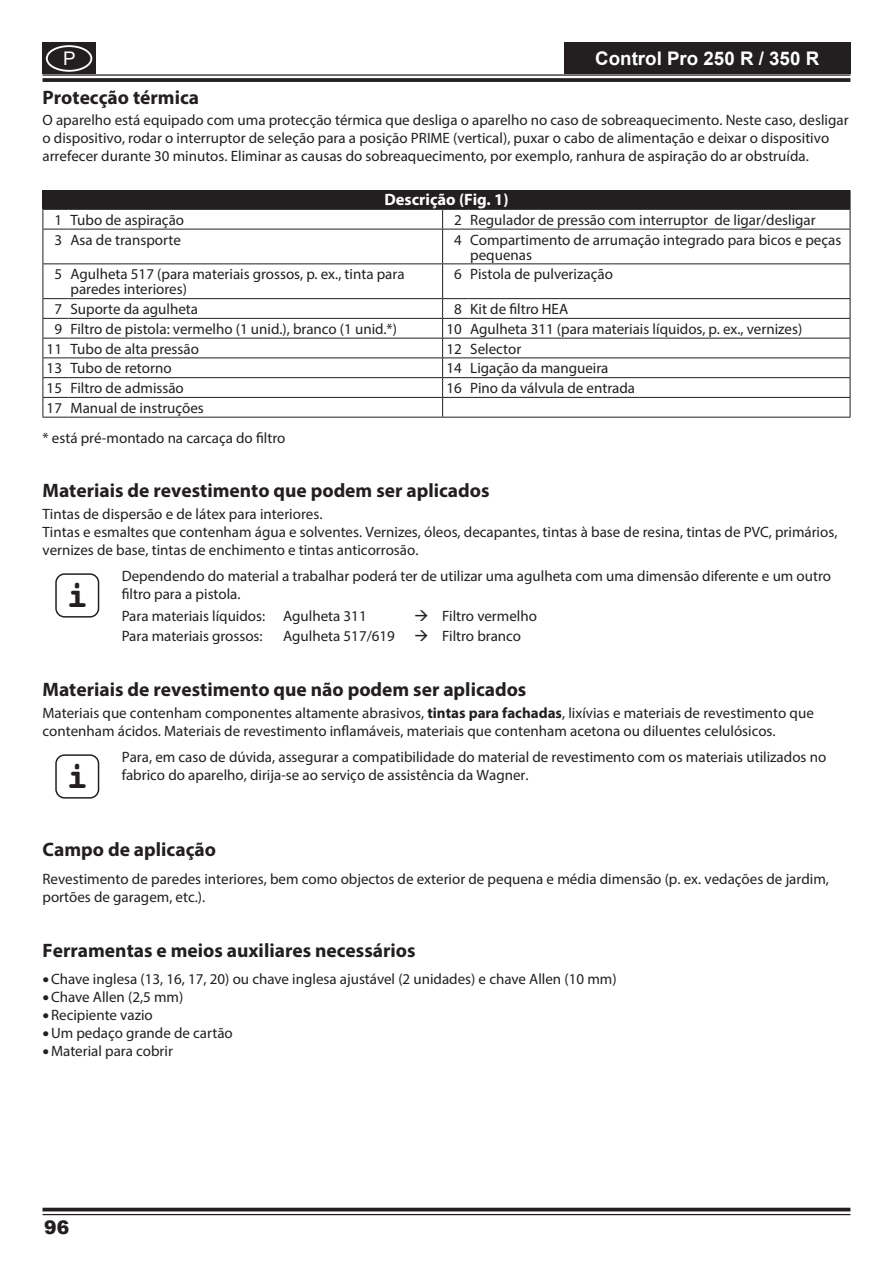
<style>
.page{position:relative;width:893px;height:1263px;background:#fff}
.page>*{position:absolute;margin:0;border:0;box-sizing:border-box;transform-origin:0 0}
.t1{font:700 36px "Courier";color:#231f20}
.t2{font:700 19.5px "Myriad Pro";color:#231f20}
.t3{font:700 18.75px "Arial";color:#fff}
.t4{font:900 18.75px "Arial";color:#231f20}
.t5{font:18.75px "Arial";color:#fff}
.t6{font:700 16.5px "Myriad Pro";color:#fff}
.t7{font:15px/18px "Myriad Pro";color:#231f20}
.s1{font-weight:700}
.s2{font-size:24px}
</style>
<div class="page">
<hr style="left:43px;top:74px;width:807px;height:2px;background:#231f20">
<svg style="left:43px;top:78px;width:807px;height:4px;background:#302c2d"></svg>
<hr style="left:43px;top:1208px;width:807px;height:3px;background:#231f20">
<hr style="left:43px;top:1214px;width:807px;height:1px;background:#231f20">
<div style="left:564px;top:43px;width:286px;height:31px;background:#231f20"></div>
<div style="left:43px;top:43px;width:53px;height:31px;background:#231f20"></div>
<div style="left:46px;top:45px;width:46px;height:27px;border:2px solid #fff;border-radius:50%"></div>
<div style="left:43px;top:191px;width:807px;height:18px;background:#231f20"></div>
<hr style="left:68px;top:190px;width:375px;height:1px;background:#231f20">
<svg style="left:443px;top:190px;width:25px;height:1px"></svg>
<hr style="left:468px;top:190px;width:382px;height:1px;background:#231f20">
<hr style="left:68px;top:209px;width:375px;height:1px;background:#231f20">
<hr style="left:468px;top:209px;width:382px;height:1px;background:#231f20">
<svg style="left:850px;top:191px;width:1px;height:38px"></svg>
<svg style="left:43px;top:190px;width:25px;height:40px"></svg>
<hr style="left:43px;top:229px;width:1px;height:34px;background:#231f20">
<hr style="left:68px;top:229px;width:375px;height:1px;background:#231f20">
<svg style="left:442px;top:209px;width:26px;height:21px"></svg>
<hr style="left:442px;top:229px;width:1px;height:34px;background:#231f20">
<hr style="left:468px;top:229px;width:382px;height:1px;background:#231f20">
<hr style="left:850px;top:229px;width:1px;height:34px;background:#231f20">
<svg style="left:43px;top:263px;width:25px;height:1px"></svg>
<hr style="left:43px;top:264px;width:1px;height:34px;background:#231f20">
<hr style="left:68px;top:263px;width:375px;height:1px;background:#231f20">
<svg style="left:443px;top:263px;width:25px;height:1px"></svg>
<hr style="left:442px;top:264px;width:1px;height:34px;background:#231f20">
<hr style="left:468px;top:263px;width:382px;height:1px;background:#231f20">
<hr style="left:850px;top:264px;width:1px;height:34px;background:#231f20">
<hr style="left:468px;top:298px;width:382px;height:1px;background:#231f20">
<hr style="left:468px;top:318px;width:382px;height:1px;background:#231f20">
<hr style="left:468px;top:338px;width:382px;height:1px;background:#231f20">
<hr style="left:468px;top:357px;width:382px;height:1px;background:#231f20">
<hr style="left:468px;top:377px;width:382px;height:1px;background:#231f20">
<hr style="left:468px;top:397px;width:382px;height:1px;background:#231f20">
<svg style="left:850px;top:299px;width:1px;height:118px"></svg>
<hr style="left:468px;top:417px;width:382px;height:1px;background:#231f20">
<svg style="left:42px;top:298px;width:799px;height:501px"></svg>
<p class="t5" style="left:63px;top:46px;width:14px">P</p>
<p class="t3" style="left:595px;top:46px;width:226px">Control Pro 250 R / 350 R</p>
<h2 class="t2" style="left:43px;top:85px;width:158px">Protecção térmica</h2>
<p class="t7" style="left:43px;top:111px;width:808px">O aparelho está equipado com uma protecção térmica que desliga o aparelho no caso de sobreaquecimento. Neste caso, desligar o dispositivo, rodar o interruptor de seleção para a posição PRIME (vertical), puxar o cabo de alimentação e deixar o dispositivo arrefecer durante 30 minutos. Eliminar as causas do sobreaquecimento, por exemplo, ranhura de aspiração do ar obstruída.</p>
<p class="t6" style="left:384px;top:189px;width:126px">Descrição (Fig. 1)</p>
<p class="t7" style="left:54px;top:211px;width:131px">1 Tubo de aspiração</p>
<p class="t7" style="left:454px;top:211px;width:363px">2 Regulador de pressão com interruptor de ligar/desligar</p>
<p class="t7" style="left:54px;top:230px;width:128px">3 Asa de transporte</p>
<p class="t7" style="left:470px;top:232px;width:373px;line-height:15px;text-indent:-16px">4 Compartimento de arrumação integrado para bicos e peças pequenas</p>
<p class="t7" style="left:71px;top:267px;width:336px;line-height:15px;text-indent:-16px">5 Agulheta 517 (para materiais grossos, p. ex., tinta para paredes interiores)</p>
<p class="t7" style="left:454px;top:265px;width:160px">6 Pistola de pulverização</p>
<p class="t7" style="left:54px;top:300px;width:145px">7 Suporte da agulheta</p>
<p class="t7" style="left:454px;top:300px;width:116px">8 Kit de filtro HEA</p>
<p class="t7" style="left:54px;top:320px;width:344px">9 Filtro de pistola: vermelho (1 unid.), branco (1 unid.*)</p>
<p class="t7" style="left:446px;top:320px;width:357px">10 Agulheta 311 (para materiais líquidos, p. ex., vernizes)</p>
<p class="t7" style="left:47px;top:339px;width:154px">11 Tubo de alta pressão</p>
<p class="t7" style="left:446px;top:339px;width:76px">12 Selector</p>
<p class="t7" style="left:47px;top:359px;width:126px">13 Tubo de retorno</p>
<p class="t7" style="left:446px;top:359px;width:164px">14 Ligação da mangueira</p>
<p class="t7" style="left:47px;top:379px;width:139px">15 Filtro de admissão</p>
<p class="t7" style="left:446px;top:379px;width:190px">16 Pino da válvula de entrada</p>
<p class="t7" style="left:43px;top:393px;width:244px;line-height:30.2px">17 Manual de instruções<br>* está pré-montado na carcaça do filtro</p>
<h2 class="t2" style="left:43px;top:478px;width:448px">Materiais de revestimento que podem ser aplicados</h2>
<p class="t7" style="left:43px;top:504px;width:796px">Tintas de dispersão e de látex para interiores.<br>Tintas e esmaltes que contenham água e solventes. Vernizes, óleos, decapantes, tintas à base de resina, tintas de PVC, primários, vernizes de base, tintas de enchimento e tintas anticorrosão.</p>
<h1 class="t1" style="left:66px;top:575px;width:23px">i</h1>
<p class="t7" style="left:122px;top:567px;width:711px">Dependendo do material a trabalhar poderá ter de utilizar uma agulheta com uma dimensão diferente e um outro filtro para a pistola.</p>
<p class="t7" style="left:122px;top:606px;width:246px">Para materiais líquidos: Agulheta 311</p>
<p class="t7" style="left:414px;top:606px;width:124px">→ Filtro vermelho</p>
<p class="t7" style="left:122px;top:626px;width:142px">Para materiais grossos:</p>
<p class="t7" style="left:283px;top:626px;width:113px">Agulheta 517/619</p>
<p class="t7" style="left:414px;top:626px;width:108px">→ Filtro branco</p>
<h2 class="t2" style="left:43px;top:677px;width:485px">Materiais de revestimento que não podem ser aplicados</h2>
<p class="t7" style="left:43px;top:703px;width:773px">Materiais que contenham componentes altamente abrasivos, <span class="s1">tintas para fachadas</span>, lixívias e materiais de revestimento que contenham ácidos. Materiais de revestimento inflamáveis, materiais que contenham acetona ou diluentes celulósicos.</p>
<h1 class="t1" style="left:66px;top:756px;width:23px">i</h1>
<p class="t7" style="left:122px;top:748px;width:706px">Para, em caso de dúvida, assegurar a compatibilidade do material de revestimento com os materiais utilizados no fabrico do aparelho, dirija-se ao serviço de assistência da Wagner.</p>
<h2 class="t2" style="left:43px;top:837px;width:175px">Campo de aplicação</h2>
<p class="t7" style="left:43px;top:870px;width:788px">Revestimento de paredes interiores, bem como objectos de exterior de pequena e média dimensão (p. ex. vedações de jardim, portões de garagem, etc.).</p>
<h2 class="t2" style="left:43px;top:937px;width:375px">Ferramentas e meios auxiliares necessários</h2>
<p class="t7" style="left:43px;top:970px;width:576px"><span class="s2">•</span>Chave inglesa (13, 16, 17, 20) ou chave inglesa ajustável (2 unidades) e chave Allen (10 mm)</p>
<p class="t7" style="left:43px;top:988px;width:142px"><span class="s2">•</span>Chave Allen (2,5 mm)</p>
<p class="t7" style="left:43px;top:1006px;width:112px"><span class="s2">•</span>Recipiente vazio</p>
<p class="t7" style="left:43px;top:1024px;width:192px"><span class="s2">•</span>Um pedaço grande de cartão</p>
<p class="t7" style="left:43px;top:1042px;width:132px"><span class="s2">•</span>Material para cobrir</p>
<p class="t4" style="left:44px;top:1213px;width:27px">96</p>
</div>
